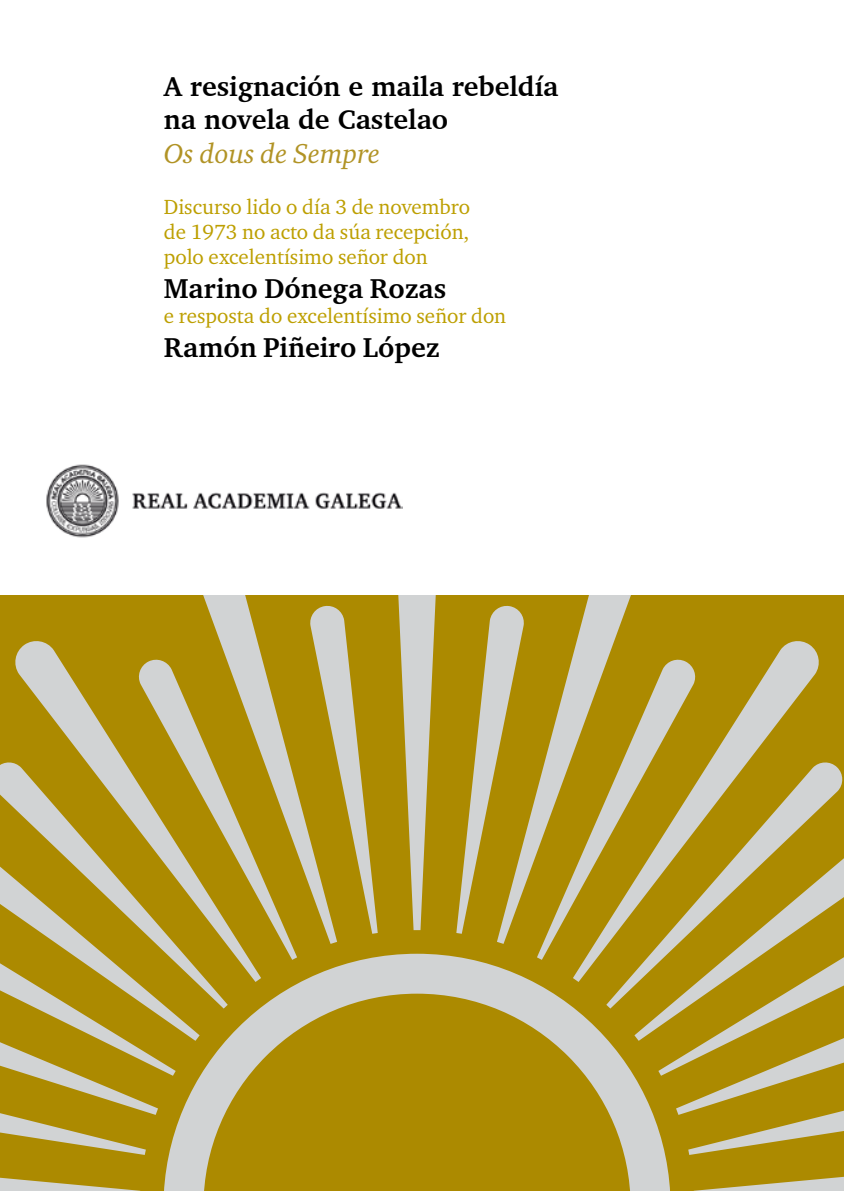
<style>
.page{position:relative;width:844px;height:1191px;background:#fff}
.page>*{position:absolute;margin:0;border:0;box-sizing:border-box;transform-origin:0 0}
.t1{font:700 28px/33.6px "Charter BT";color:#000}
.t2{font:700 28px "Charter ITC Std";color:#000}
.t3{font:21px/25.2px "Charter ITC Std";color:#bd9f00;text-align:justify}
.s1{font-family:"Charter ITC Std";font-weight:400;font-style:italic;color:#b19325}
</style>
<div class="page">
<div style="left:0;top:595px;width:843px;height:596px;background:#ac8a00"></div>
<svg style="left:398px;top:595px;width:38px;height:335px"></svg>
<svg style="left:203px;top:595px;width:134px;height:349px"></svg>
<svg style="left:15px;top:638px;width:246px;height:122px"></svg>
<svg style="left:309px;top:604px;width:68px;height:329px"></svg>
<svg style="left:136px;top:657px;width:161px;height:296px"></svg>
<svg style="left:0;top:760px;width:228px;height:193px"></svg>
<svg style="left:0;top:902px;width:176px;height:289px"></svg>
<svg style="left:497px;top:595px;width:134px;height:349px"></svg>
<svg style="left:572px;top:638px;width:247px;height:122px"></svg>
<svg style="left:456px;top:604px;width:69px;height:329px"></svg>
<svg style="left:537px;top:657px;width:160px;height:296px"></svg>
<svg style="left:606px;top:760px;width:237px;height:193px"></svg>
<svg style="left:658px;top:902px;width:185px;height:289px"></svg>
<svg style="left:163px;top:953px;width:507px;height:238px"></svg>
<img style="left:46px;top:464px;width:356px;height:73px">
<p class="t1" style="left:164px;top:69px;width:396px">A resignación e maila rebeldía na novela de Castelao<br><span class="s1">Os dous de Sempre</span></p>
<p class="t3" style="left:164px;top:194px;width:308px">Discurso lido o día 3 de novembro de 1973 no acto da súa recepción, polo excelentísimo señor don</p>
<p class="t2" style="left:164px;top:271px;width:284px">Marino Dónega Rozas</p>
<p class="t3" style="left:164px;top:303px;width:344px">e resposta do excelentísimo señor don</p>
<p class="t2" style="left:164px;top:330px;width:277px">Ramón Piñeiro López</p>
</div>
